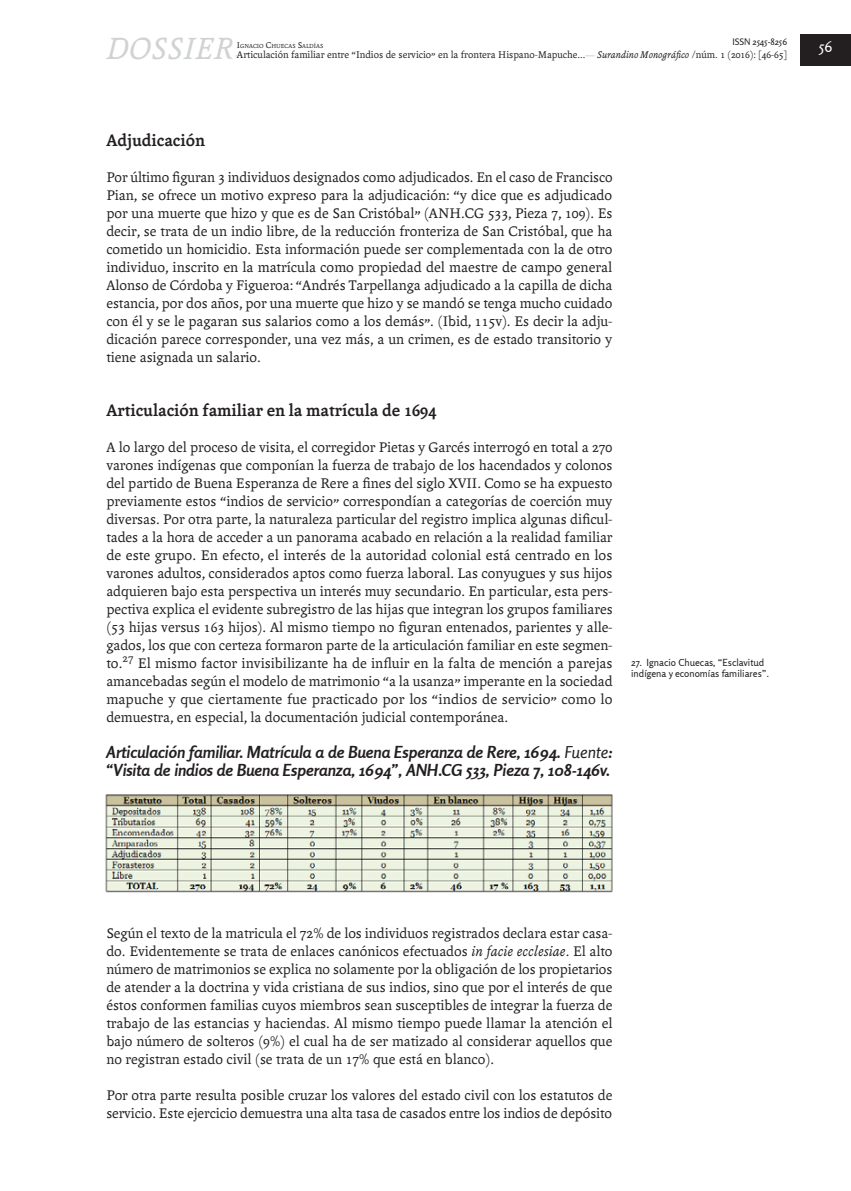
<style>
.page{position:relative;width:851px;height:1191px;background:#fff}
.page>*{position:absolute;margin:0;border:0;box-sizing:border-box;transform-origin:0 0}
.t1{font:italic 33px "Andralis ND Os F";letter-spacing:.02em;color:#d1d2d4}
.Art____Subtítulo{font:700 18px "Andralis ND Os F";color:#231f20}
.Art____Subtítulo_sec{font:italic 700 16.5px/18px "Rosario";color:#231f20}
.Art____Texto_princip{font:15px/18px "Andralis ND Os F";color:#231f20;text-align:justify}
.t2{font:15px "Rosario";color:#fff}
.t3{font:10.5px "Andralis ND Os F";color:#231f20}
.t4{font:italic 10.5px "Andralis ND Os F";color:#231f20}
.t5{font:9.75px/11.2px "Rosario";color:#231f20}
.t6{font:9px "Rosario";color:#231f20}
.t7{font:6.3px "Andralis ND Os F";color:#231f20}
.s1{font-size:9px}
.s2{font-style:normal}
.s3{font-weight:400}
.s4{font-style:italic}
</style>
<div class="page">
<hr style="left:112px;top:55px;width:540px;height:1px;background:#d1d2d4">
<div style="left:594px;top:47px;width:193px;height:15px;background:#fff"></div>
<div style="left:106px;top:38px;width:129px;height:30px;background:#fff"></div>
<div style="left:799px;top:35px;width:51px;height:31px;background:#231f20"></div>
<div style="left:237px;top:48px;width:348px;height:15px;background:#fff"></div>
<img style="left:105px;top:794px;width:508px;height:99px">
<h1 class="t1" style="left:106px;top:32px;width:128px">DOSSIER</h1>
<p class="t7" style="left:237px;top:42px;width:88px"><span class="s1">I</span>GNACIO <span class="s1">C</span>HUECAS <span class="s1">S</span>ALDÍAS</p>
<p class="t3" style="left:237px;top:49px;width:350px">Articulación familiar entre “Indios de servicio” en la frontera Hispano-Mapuche...</p>
<p class="t6" style="left:732px;top:37px;width:56px">ISSN 2545-8256</p>
<p class="t4" style="left:597px;top:49px;width:192px">Surandino Monográfico <span class="s2">/núm. 1 (2016): [46-65]</span></p>
<p class="Art____Subtítulo" style="left:106px;top:130px;width:100px">Adjudicación</p>
<p class="Art____Texto_princip" style="left:106px;top:168px;width:508px">Por último figuran 3 individuos designados como adjudicados. En el caso de Francisco Pian, se ofrece un motivo expreso para la adjudicación: “y dice que es adjudicado por una muerte que hizo y que es de San Cristóbal” (ANH.CG 533, Pieza 7, 109). Es decir, se trata de un indio libre, de la reducción fronteriza de San Cristóbal, que ha cometido un homicidio. Esta información puede ser complementada con la de otro individuo, inscrito en la matrícula como propiedad del maestre de campo general Alonso de Córdoba y Figueroa: “Andrés Tarpellanga adjudicado a la capilla de dicha estancia, por dos años, por una muerte que hizo y se mandó se tenga mucho cuidado con él y se le pagaran sus salarios como a los demás”. (Ibid, 115v). Es decir la adju&shy;dicación parece corresponder, una vez más, a un crimen, es de estado transitorio y tiene asignada un salario.</p>
<p class="Art____Subtítulo" style="left:106px;top:400px;width:331px">Articulación familiar en la matrícula de 1694</p>
<p class="Art____Texto_princip" style="left:106px;top:438px;width:508px">A lo largo del proceso de visita, el corregidor Pietas y Garcés interrogó en total a 270 varones indígenas que componían la fuerza de trabajo de los hacendados y colonos del partido de Buena Esperanza de Rere a fines del siglo XVII. Como se ha expuesto previamente estos “indios de servicio” correspondían a categorías de coerción muy diversas. Por otra parte, la naturaleza particular del registro implica algunas dificul&shy;tades a la hora de acceder a un panorama acabado en relación a la realidad familiar de este grupo. En efecto, el interés de la autoridad colonial está centrado en los varones adultos, considerados aptos como fuerza laboral. Las conyugues y sus hijos adquieren bajo esta perspectiva un interés muy secundario. En particular, esta pers&shy;pectiva explica el evidente subregistro de las hijas que integran los grupos familiares (53 hijas versus 163 hijos). Al mismo tiempo no figuran entenados, parientes y alle&shy;gados, los que con certeza formaron parte de la articulación familiar en este segmen&shy;to.<sup>27</sup> El mismo factor invisibilizante ha de influir en la falta de mención a parejas amancebadas según el modelo de matrimonio “a la usanza” imperante en la sociedad mapuche y que ciertamente fue practicado por los “indios de servicio” como lo demuestra, en especial, la documentación judicial contemporánea.</p>
<p class="Art____Subtítulo_sec" style="left:106px;top:742px;width:507px">Articulación familiar. Matrícula a de Buena Esperanza de Rere, 1694. <span class="s3">Fuente</span>: “Visita de indios de Buena Esperanza, 1694”, ANH.CG 533, Pieza 7, 108-146v.</p>
<p class="t5" style="left:631px;top:656px;width:139px">27. Ignacio Chuecas, “Esclavitud indígena y economías familiares”.</p>
<p class="t2" style="left:818px;top:38px;width:15px">56</p>
<p class="Art____Texto_princip" style="left:106px;top:924px;width:507px">Según el texto de la matricula el 72% de los individuos registrados declara estar casa&shy;do. Evidentemente se trata de enlaces canónicos efectuados <span class="s4">in facie ecclesiae</span>. El alto número de matrimonios se explica no solamente por la obligación de los propietarios de atender a la doctrina y vida cristiana de sus indios, sino que por el interés de que éstos conformen familias cuyos miembros sean susceptibles de integrar la fuerza de trabajo de las estancias y haciendas. Al mismo tiempo puede llamar la atención el bajo número de solteros (9%) el cual ha de ser matizado al considerar aquellos que no registran estado civil (se trata de un 17% que está en blanco).</p>
<p class="Art____Texto_princip" style="left:106px;top:1086px;width:507px">Por otra parte resulta posible cruzar los valores del estado civil con los estatutos de servicio. Este ejercicio demuestra una alta tasa de casados entre los indios de depósito</p>
</div>
